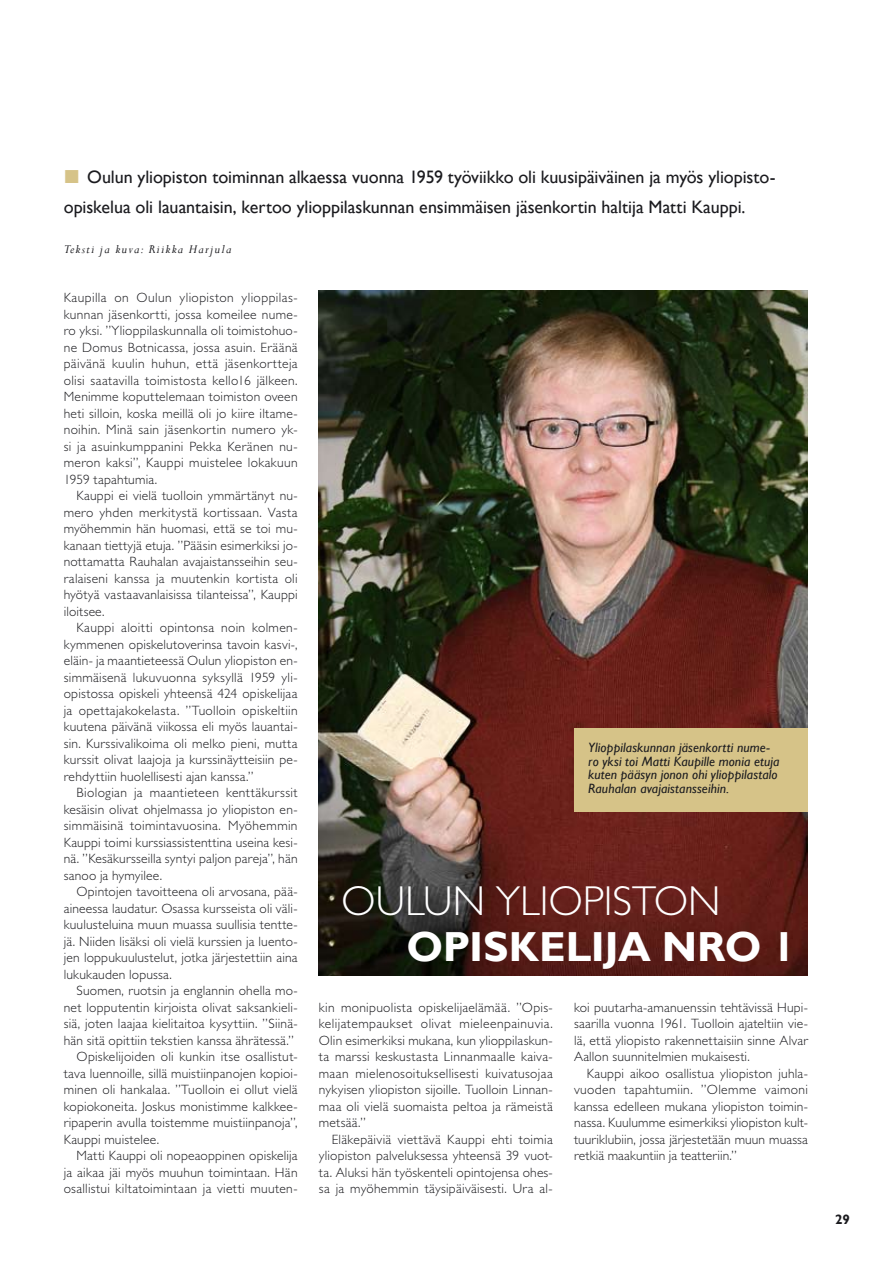
<style>
.page{position:relative;width:893px;height:1263px;background:#fff}
.page>*{position:absolute;margin:0;border:0;box-sizing:border-box;transform-origin:0 0}
.t1{font:300 42px "Gill Sans Std";color:#fff}
.t2{font:700 42px "Gill Sans";color:#fff}
.t3{font:18px/30px "Gill Sans";letter-spacing:-.005em;color:#1b1b1f}
.t4{font:300 13.5px/16.5px "Gill Sans Std";letter-spacing:.015em;color:#1b1b1f;text-align:justify}
.t5{font:italic 13.5px/13.5px "Gill Sans";letter-spacing:.01em;color:#1b1b1f}
.t6{font:italic 13.5px "Perpetua";letter-spacing:.095em;color:#1b1b1f}
.t7{font:700 13.5px "Gill Sans";color:#1b1b1f}
</style>
<div class="page">
<img style="left:318px;top:291px;width:490px;height:684px">
<div style="left:574px;top:728px;width:234px;height:83px;background:#d6c388"></div>
<h2 class="t3" style="left:64px;top:162px;width:713px;text-indent:23px">Oulun yliopiston toiminnan alkaessa vuonna 1959 työviikko oli kuusipäiväinen ja myös yliopisto&shy;opiskelua oli lauantaisin, kertoo ylioppilaskunnan ensimmäisen jäsenkortin haltija Matti Kauppi.</h2>
<p class="t6" style="left:64px;top:240px;width:169px">Teksti ja kuva: Riikka Harjula</p>
<p class="t4" style="left:64px;top:289px;width:235px">Kaupilla on Oulun yliopiston ylioppilas&shy;kunnan jäsenkortti, jossa komeilee nume&shy;ro yksi. ”Ylioppilaskunnalla oli toimistohuo&shy;ne Domus Botnicassa, jossa asuin. Eräänä päivänä kuulin huhun, että jäsenkortteja olisi saatavilla toimistosta kello16 jälkeen.<br>Menim-me koputtelemaan toimiston oveen heti silloin, koska meillä oli jo kiire iltame&shy;noihin. Minä sain jäsenkortin numero yk&shy;si ja asuinkumppanini Pekka Keränen nu&shy;meron kaksi”, Kauppi muistelee lokakuun 1959 tapahtumia.</p>
<p class="t4" style="left:64px;top:487px;width:235px;text-indent:13px">Kauppi ei vielä tuolloin ymmärtänyt nu&shy;mero yhden merkitystä kortissaan. Vasta myöhemmin hän huomasi, että se toi mu&shy;kanaan tiettyjä etuja. ”Pääsin esimerkiksi jo&shy;nottamatta Rauhalan avajaistansseihin seu&shy;ralaiseni kanssa ja muutenkin kortista oli hyötyä vastaavanlaisissa tilanteissa”, Kauppi iloitsee.</p>
<p class="t4" style="left:64px;top:619px;width:235px;text-indent:13px">Kauppi aloitti opintonsa noin kolmen&shy;kymmenen opiskelutoverinsa tavoin kasvi-, eläin- ja maantieteessä Oulun yliopiston en&shy;simmäisenä lukuvuonna syksyllä 1959 yli&shy;opistossa opiskeli yhteensä 424 opiskelijaa ja opettajakokelasta. ”Tuolloin opiskeltiin kuutena päivänä viikossa eli myös lauantai&shy;sin. Kurssivalikoima oli melko pieni, mutta kurssit olivat laajoja ja kurssinäytteisiin pe&shy;rehdyttiin huolellisesti ajan kanssa.”</p>
<p class="t4" style="left:64px;top:784px;width:235px;text-indent:13px">Biologian ja maantieteen kenttäkurssit kesäisin olivat ohjelmassa jo yliopiston en&shy;simmäisinä toimintavuosina. Myöhemmin Kauppi toimi kurssiassistenttina useina kesi&shy;nä. ”Kesäkursseilla syntyi paljon pareja”, hän sanoo ja hymyilee.</p>
<p class="t4" style="left:64px;top:883px;width:235px;text-indent:13px">Opintojen tavoitteena oli arvosana, pää&shy;aineessa laudatur. Osassa kursseista oli väli&shy;kuulusteluina muun muassa suullisia tentte&shy;jä. Niiden lisäksi oli vielä kurssien ja luento&shy;jen loppukuulustelut, jotka järjestettiin aina lukukauden lopussa.</p>
<p class="t4" style="left:77px;top:982px;width:223px">Suomen, ruotsin ja englannin ohella mo-</p>
<p class="t4" style="left:64px;top:999px;width:235px">net lopputentin kirjoista olivat saksankieli-</p>
<p class="t4" style="left:64px;top:1015px;width:235px">siä, joten laajaa kielitaitoa kysyttiin. ”Siinä-</p>
<p class="t4" style="left:64px;top:1032px;width:232px">hän sitä opittiin tekstien kanssa ährätessä.”</p>
<p class="t4" style="left:77px;top:1048px;width:223px">Opiskelijoiden oli kunkin itse osallistut-</p>
<p class="t4" style="left:64px;top:1065px;width:235px">tava luennoille, sillä muistiinpanojen kopioi-</p>
<p class="t4" style="left:64px;top:1081px;width:235px">minen oli hankalaa. ”Tuolloin ei ollut vielä</p>
<p class="t4" style="left:64px;top:1098px;width:235px">kopiokoneita. Joskus monistimme kalkkee-</p>
<p class="t4" style="left:64px;top:1114px;width:235px">ripaperin avulla toistemme muistiinpanoja”,</p>
<p class="t4" style="left:64px;top:1131px;width:97px">Kauppi muistelee.</p>
<p class="t4" style="left:77px;top:1147px;width:223px">Matti Kauppi oli nopeaoppinen opiskelija</p>
<p class="t4" style="left:64px;top:1164px;width:235px">ja aikaa jäi myös muuhun toimintaan. Hän</p>
<p class="t4" style="left:64px;top:1180px;width:235px">osallistui kiltatoimintaan ja vietti muuten-</p>
<p class="t5" style="left:588px;top:741px;width:193px">Ylioppilaskunnan jäsenkortti nume&shy;ro yksi toi Matti Kaupille monia etuja kuten pääsyn jonon ohi ylioppilastalo Rauhalan avajaistansseihin.</p>
<h1 class="t1" style="left:341px;top:877px;width:62px">Oulun</h1>
<h1 class="t1" style="left:496px;top:877px;width:24px">yliopiston</h1>
<h1 class="t2" style="left:406px;top:922px;width:391px">OPISKELIJA NRO 1</h1>
<p class="t4" style="left:319px;top:999px;width:235px">kin monipuolista opiskelijaelämää. ”Opis&shy;kelijatempaukset olivat mieleenpainuvia.<br>Olin esimerkiksi mukana, kun ylioppilaskun&shy;ta marssi keskustasta Linnanmaalle kaiva&shy;maan mielenosoituksellisesti kuivatusojaa nykyisen yliopiston sijoille. Tuolloin Linnan&shy;maa oli vielä suomaista peltoa ja rämeistä metsää.”</p>
<p class="t4" style="left:319px;top:1131px;width:235px;text-indent:13px">Eläkepäiviä viettävä Kauppi ehti toimia yliopiston palveluksessa yhteensä 39 vuot&shy;ta. Aluksi hän työskenteli opintojensa ohes&shy;sa ja myöhemmin täysipäiväisesti. Ura al-</p>
<p class="t4" style="left:574px;top:999px;width:235px">koi puutarha-amanuenssin tehtävissä Hupi&shy;saarilla vuonna 1961. Tuolloin ajateltiin vie&shy;lä, että yliopisto rakennettaisiin sinne Alvar Aallon suunnitelmien mukaisesti.</p>
<p class="t4" style="left:574px;top:1065px;width:235px;text-indent:13px">Kauppi aikoo osallistua yliopiston juhla&shy;vuoden tapahtumiin. ”Olemme vaimoni kanssa edelleen mukana yliopiston toimin&shy;nassa. Kuulumme esimerkiksi yliopiston kult&shy;tuuriklubiin, jossa järjestetään muun muas-sa retkiä maakuntiin ja teatteriin.”</p>
<p class="t7" style="left:835px;top:1211px;width:15px">29</p>
</div>
